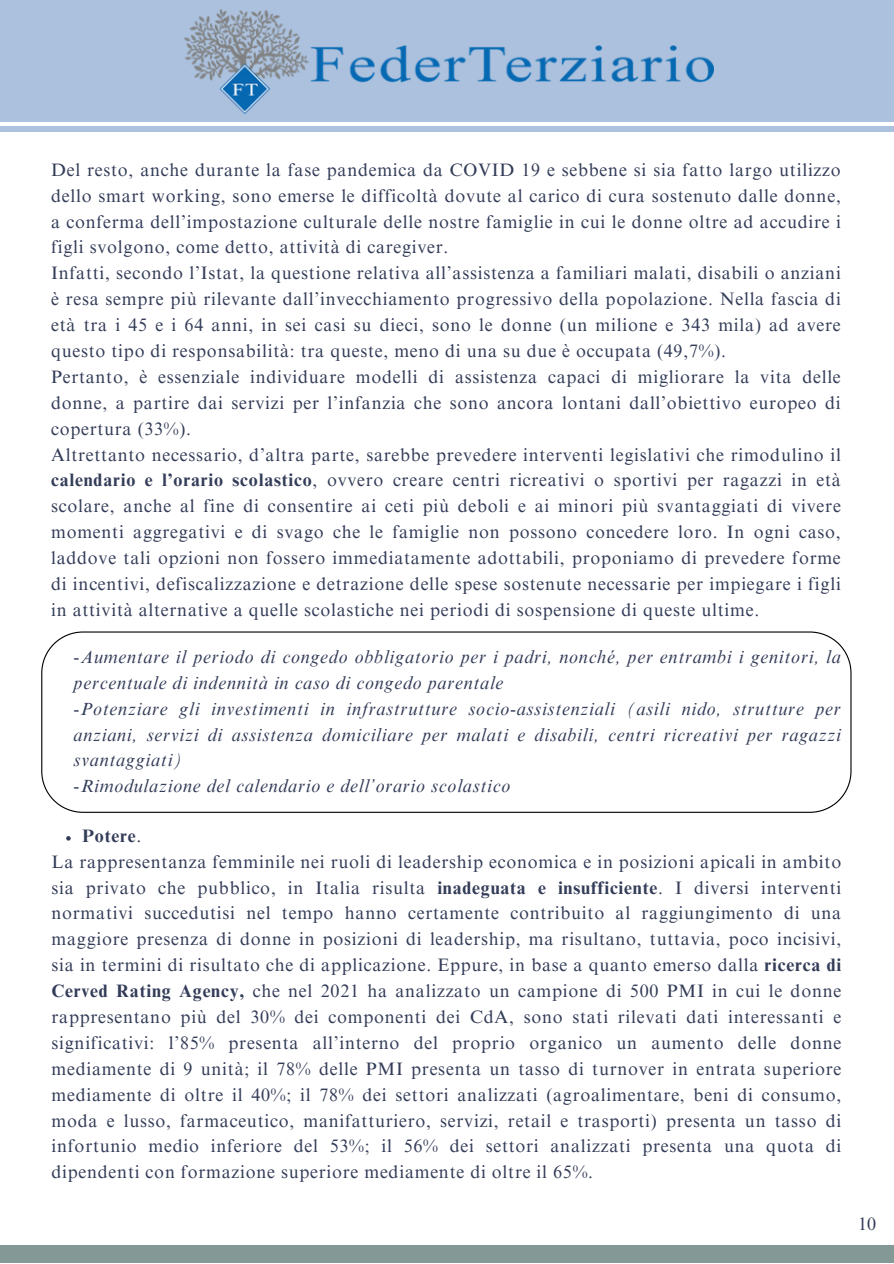
<style>
.page{position:relative;width:894px;height:1264px;background:#fff}
.page>*{position:absolute;margin:0;border:0;box-sizing:border-box;transform-origin:0 0}
.t1{font:18px/26px "Times NRMT Pro";letter-spacing:.04em;color:#333c58}
.t2{font:italic 18px/25.8px "Times NRMT Pro";letter-spacing:.04em;color:#333c58}
.t3{font:700 18px "Times NRMT Pro";letter-spacing:.04em;color:#333c58}
.s1{font-weight:700}
.s2{font-weight:400}
</style>
<div class="page">
<div style="left:0;top:1245px;width:892px;height:17px;background:#849896"></div>
<div style="left:0;top:0;width:892px;height:121px;background:#abc1dd"></div>
<div style="left:0;top:126px;width:892px;height:6px;background:#abc1dd"></div>
<img style="left:184px;top:10px;width:529px;height:104px">
<svg style="left:41px;top:631px;width:810px;height:181px"></svg>
<svg style="left:66px;top:836px;width:5px;height:4px"></svg>
<h1 class="t1" style="left:51px;top:159px;width:791px">Del resto, anche durante la fase pandemica da COVID 19 e sebbene si sia fatto largo utilizzo dello smart working, sono emerse le difficoltà dovute al carico di cura sostenuto dalle donne, a conferma dell’impostazione culturale delle nostre famiglie in cui le donne oltre ad accudire i figli svolgono, come detto, attività di caregiver.<br>Infatti, secondo l’Istat, la questione relativa all’assistenza a familiari malati, disabili o anziani è resa sempre più rilevante dall’invecchiamento progressivo della popolazione. Nella fascia di età tra i 45 e i 64 anni, in sei casi su dieci, sono le donne (un milione e 343 mila) ad avere questo tipo di responsabilità: tra queste, meno di una su due è occupata (49,7%).<br>Pertanto, è essenziale individuare modelli di assistenza capaci di migliorare la vita delle donne, a partire dai servizi per l’infanzia che sono ancora lontani dall’obiettivo europeo di copertura (33%).<br>Altrettanto necessario, d’altra parte, sarebbe prevedere interventi legislativi che rimodulino il <span class="s1">calendario e l’orario scolastico</span>, ovvero creare centri ricreativi o sportivi per ragazzi in età scolare, anche al fine di consentire ai ceti più deboli e ai minori più svantaggiati di vivere momenti aggregativi e di svago che le famiglie non possono concedere loro. In ogni caso, laddove tali opzioni non fossero immediatamente adottabili, proponiamo di prevedere forme di incentivi, defiscalizzazione e detrazione delle spese sostenute necessarie per impiegare i figli in attività alternative a quelle scolastiche nei periodi di sospensione di queste ultime.</h1>
<h1 class="t2" style="left:74px;top:646px;width:768px">-Aumentare il periodo di congedo obbligatorio per i padri, nonché, per entrambi i genitori, la percentuale di indennità in caso di congedo parentale<br>-Potenziare gli investimenti in infrastrutture socio-assistenziali (asili nido, strutture per anziani, servizi di assistenza domiciliare per malati e disabili, centri ricreativi per ragazzi svantaggiati)<br>-Rimodulazione del calendario e dell’orario scolastico</h1>
<p class="t3" style="left:82px;top:828px;width:61px">Potere<span class="s2">.</span></p>
<h1 class="t1" style="left:52px;top:850px;width:791px;text-align:justify">La rappresentanza femminile nei ruoli di leadership economica e in posizioni apicali in ambito sia privato che pubblico, in Italia risulta <span class="s1">inadeguata e insufficiente</span>. I diversi interventi normativi succedutisi nel tempo hanno certamente contribuito al raggiungimento di una maggiore presenza di donne in posizioni di leadership, ma risultano, tuttavia, poco incisivi, sia in termini di risultato che di applicazione. Eppure, in base a quanto emerso dalla <span class="s1">ricerca di Cerved Rating Agency,</span> che nel 2021 ha analizzato un campione di 500 PMI in cui le donne rappresentano più del 30% dei componenti dei CdA, sono stati rilevati dati interessanti e significativi: l’85% presenta all’interno del proprio organico un aumento delle donne mediamente di 9 unità; il 78% delle PMI presenta un tasso di turnover in entrata superiore mediamente di oltre il 40%; il 78% dei settori analizzati (agroalimentare, beni di consumo, moda e lusso, farmaceutico, manifatturiero, servizi, retail e trasporti) presenta un tasso di infortunio medio inferiore del 53%; il 56% dei settori analizzati presenta una quota di dipendenti con formazione superiore mediamente di oltre il 65%.</h1>
<p class="t1" style="left:857px;top:1213px;width:19px">10</p>
</div>
